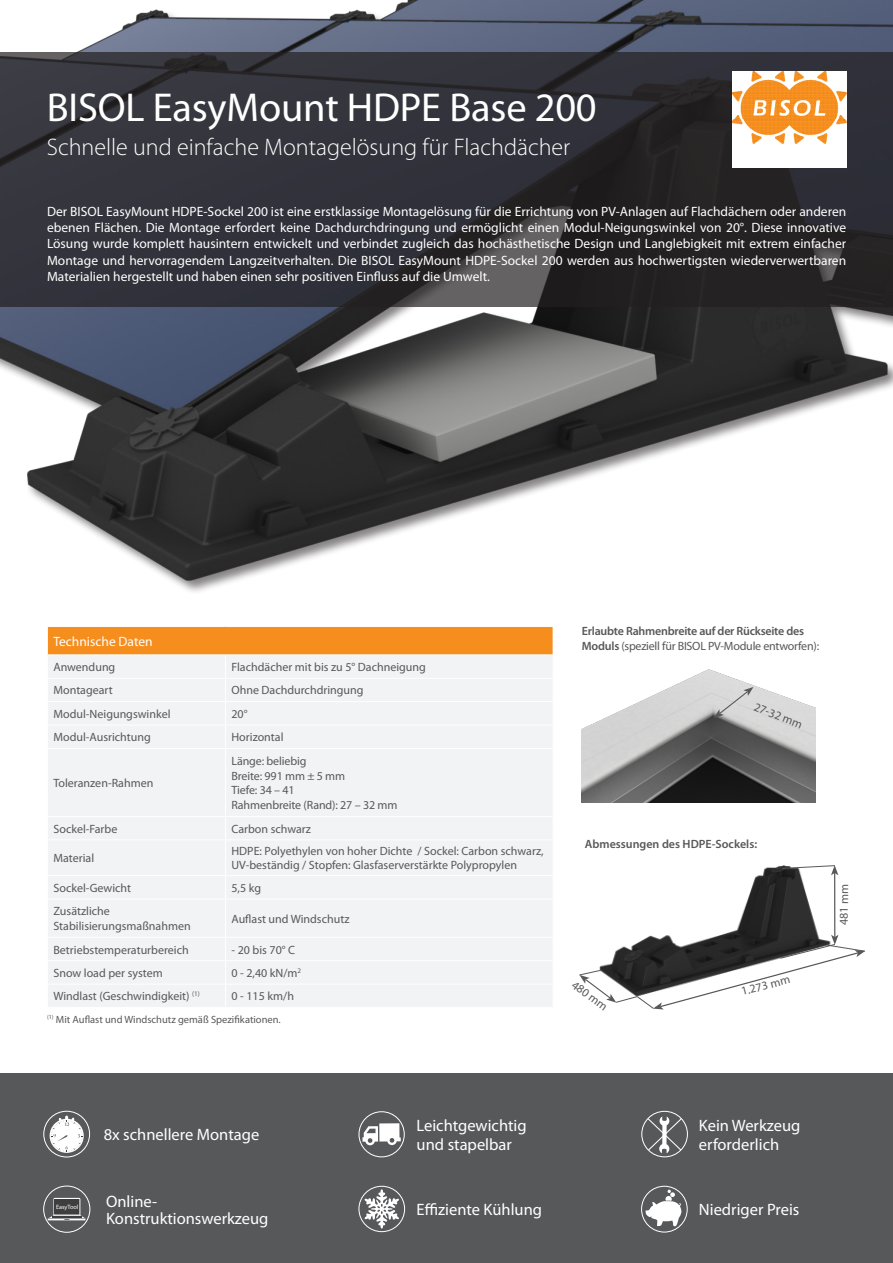
<style>
.page{position:relative;width:893px;height:1263px;background:#fff}
.page>*{position:absolute;margin:0;border:0;box-sizing:border-box;transform-origin:0 0}
.t1{font:40.5px "Myriad Pro";letter-spacing:-.005em;color:#fff}
.t2{font:300 24px "Myriad Pro";color:#fff}
.t3{font:16.5px/19.8px "Myriad Pro";color:#fff}
.t4{font:13.5px/16.2px "Myriad Pro";color:#fff;text-align:justify}
.t5{font:12px/14.4px "Myriad Pro";color:#57585a}
.t6{font:600 12px/14.4px "Myriad Pro";letter-spacing:-.02em;color:#57585a}
.t7{font:600 12px "Myriad Pro";color:#57585a}
.t8{font:10.5px "Myriad Pro";color:#57585a}
.t9{font:6.3px "Myriad Pro";color:#fff}
.s1{font-weight:400}
</style>
<div class="page">
<img style="left:0;top:0;width:893px;height:592px">
<div style="left:0;top:1074px;width:893px;height:189px;background:#57585a"></div>
<svg style="left:0;top:52px;width:893px;height:255px;background:#302f36"></svg>
<img style="left:582px;top:669px;width:233px;height:133px">
<svg style="left:714px;top:687px;width:39px;height:31px"></svg>
<div style="left:47px;top:626px;width:506px;height:29px;background:#f68e1e"></div>
<div style="left:48px;top:656px;width:504px;height:351px;background:#f2f3f4"></div>
<hr style="left:47px;top:626px;width:178px;height:1px;background:#fff">
<hr style="left:225px;top:626px;width:328px;height:1px;background:#fff">
<hr style="left:47px;top:654px;width:178px;height:1px;background:#fff">
<hr style="left:225px;top:654px;width:328px;height:1px;background:#fff">
<hr style="left:47px;top:678px;width:178px;height:1px;background:#fff">
<hr style="left:225px;top:678px;width:328px;height:1px;background:#fff">
<hr style="left:47px;top:701px;width:178px;height:1px;background:#fff">
<hr style="left:225px;top:701px;width:328px;height:1px;background:#fff">
<hr style="left:47px;top:725px;width:178px;height:1px;background:#fff">
<svg style="left:47px;top:627px;width:1px;height:28px"></svg>
<hr style="left:225px;top:725px;width:328px;height:1px;background:#fff">
<svg style="left:225px;top:656px;width:1px;height:92px"></svg>
<hr style="left:47px;top:748px;width:178px;height:1px;background:#fff">
<hr style="left:225px;top:748px;width:328px;height:1px;background:#fff">
<hr style="left:225px;top:749px;width:1px;height:67px;background:#fff">
<hr style="left:47px;top:816px;width:178px;height:1px;background:#fff">
<hr style="left:225px;top:816px;width:328px;height:1px;background:#fff">
<svg style="left:225px;top:817px;width:1px;height:22px"></svg>
<hr style="left:47px;top:839px;width:178px;height:1px;background:#fff">
<hr style="left:225px;top:839px;width:328px;height:1px;background:#fff">
<hr style="left:225px;top:840px;width:1px;height:35px;background:#fff">
<hr style="left:47px;top:875px;width:178px;height:1px;background:#fff">
<hr style="left:225px;top:875px;width:328px;height:1px;background:#fff">
<svg style="left:225px;top:876px;width:1px;height:23px"></svg>
<hr style="left:47px;top:899px;width:178px;height:1px;background:#fff">
<hr style="left:225px;top:899px;width:328px;height:1px;background:#fff">
<hr style="left:225px;top:899px;width:1px;height:38px;background:#fff">
<hr style="left:47px;top:937px;width:178px;height:1px;background:#fff">
<hr style="left:225px;top:937px;width:328px;height:1px;background:#fff">
<hr style="left:47px;top:960px;width:178px;height:1px;background:#fff">
<hr style="left:225px;top:960px;width:328px;height:1px;background:#fff">
<hr style="left:47px;top:984px;width:178px;height:1px;background:#fff">
<hr style="left:225px;top:984px;width:328px;height:1px;background:#fff">
<svg style="left:225px;top:938px;width:1px;height:69px"></svg>
<img style="left:721px;top:866px;width:118px;height:69px">
<hr style="left:834px;top:873px;width:1px;height:64px;background:#57585a">
<svg style="left:781px;top:865px;width:57px;height:10px"></svg>
<svg style="left:579px;top:935px;width:286px;height:74px"></svg>
<svg style="left:50px;top:1119px;width:34px;height:34px"></svg>
<svg style="left:51px;top:1115px;width:32px;height:37px"></svg>
<div style="left:43px;top:1111px;width:47px;height:46px;border:1px solid #fff;border-radius:50%"></div>
<div style="left:641px;top:1111px;width:47px;height:46px;border:1px solid #fff;border-radius:50%"></div>
<svg style="left:647px;top:1116px;width:36px;height:37px"></svg>
<div style="left:641px;top:1186px;width:47px;height:46px;border:1px solid #fff;border-radius:50%"></div>
<svg style="left:645px;top:1190px;width:37px;height:37px"></svg>
<div style="left:359px;top:1111px;width:46px;height:46px;border:1px solid #fff;border-radius:50%"></div>
<svg style="left:362px;top:1123px;width:39px;height:22px"></svg>
<div style="left:359px;top:1186px;width:46px;height:46px;border:1px solid #fff;border-radius:50%"></div>
<svg style="left:364px;top:1189px;width:35px;height:39px"></svg>
<img style="left:732px;top:72px;width:114px;height:96px">
<svg style="left:48px;top:1197px;width:37px;height:23px"></svg>
<div style="left:43px;top:1186px;width:47px;height:47px;border:1px solid #fff;border-radius:50%"></div>
<h1 class="t1" style="left:47px;top:82px;width:551px">BISOL EasyMount HDPE Base 200</h1>
<h2 class="t2" style="left:47px;top:134px;width:525px">Schnelle und einfache Montagelösung für Flachdächer</h2>
<p class="t4" style="left:47px;top:203px;width:801px">Der BISOL EasyMount HDPE-Sockel 200 ist eine erstklassige Montagelösung für die Errichtung von PV-Anlagen auf Flachdächern oder anderen ebenen Flächen. Die Montage erfordert keine Dachdurchdringung und ermöglicht einen Modul-Neigungswinkel von 20°. Diese innovative Lösung wurde komplett hausintern entwickelt und verbindet zugleich das hochästhetische Design und Langlebigkeit mit extrem einfacher Montage und hervorragendem Langzeitverhalten. Die BISOL EasyMount HDPE-Sockel 200 werden aus hochwertigsten wiederverwertbaren Materialien hergestellt und haben einen sehr positiven Einfluss auf die Umwelt.</p>
<p class="t4" style="left:53px;top:633px;width:101px">Technische Daten</p>
<p class="t5" style="left:53px;top:660px;width:63px">Anwendung</p>
<p class="t5" style="left:231px;top:660px;width:196px">Flachdächer mit bis zu 5° Dachneigung</p>
<p class="t5" style="left:53px;top:683px;width:61px">Montageart</p>
<p class="t5" style="left:231px;top:683px;width:134px">Ohne Dachdurchdringung</p>
<p class="t5" style="left:53px;top:706px;width:119px">Modul-Neigungswinkel</p>
<p class="t5" style="left:231px;top:706px;width:18px">20°</p>
<p class="t5" style="left:53px;top:730px;width:99px">Modul-Ausrichtung</p>
<p class="t5" style="left:231px;top:730px;width:54px">Horizontal</p>
<p class="t5" style="left:53px;top:775px;width:101px">Toleranzen-Rahmen</p>
<p class="t5" style="left:231px;top:754px;width:167px">Länge: beliebig<br>Breite: 991 mm ± 5 mm<br>Tiefe: 34 – 41<br>Rahmenbreite (Rand): 27 – 32 mm</p>
<p class="t5" style="left:53px;top:821px;width:66px">Sockel-Farbe</p>
<p class="t5" style="left:231px;top:821px;width:81px">Carbon schwarz</p>
<p class="t5" style="left:53px;top:851px;width:42px">Material</p>
<p class="t5" style="left:231px;top:844px;width:314px">HDPE: Polyethylen von hoher Dichte / Sockel: Carbon schwarz,<br>UV-beständig / Stopfen: Glasfaserverstärkte Polypropylen</p>
<p class="t5" style="left:53px;top:880px;width:79px">Sockel-Gewicht</p>
<p class="t5" style="left:231px;top:880px;width:31px">5,5 kg</p>
<p class="t5" style="left:53px;top:904px;width:139px">Zusätzliche<br>Stabilisierungsmaßnahmen</p>
<p class="t5" style="left:231px;top:911px;width:119px">Auflast und Windschutz</p>
<p class="t5" style="left:53px;top:942px;width:137px">Betriebstemperaturbereich</p>
<p class="t5" style="left:231px;top:942px;width:65px">- 20 bis 70° C</p>
<p class="t5" style="left:53px;top:965px;width:111px">Snow load per system</p>
<p class="t5" style="left:231px;top:965px;width:71px">0 - 2,40 kN/m<sup>2</sup></p>
<p class="t5" style="left:53px;top:989px;width:148px">Windlast (Geschwindigkeit) <sup>(1)</sup></p>
<p class="t5" style="left:231px;top:989px;width:64px">0 - 115 km/h</p>
<p class="t8" style="left:47px;top:1013px;width:235px"><sup>(1)</sup> Mit Auflast und Windschutz gemäß Spezifikationen.</p>
<p class="t6" style="left:582px;top:624px;width:239px">Erlaubte Rahmenbreite auf der Rückseite des<br>Moduls <span class="s1">(speziell für BISOL PV-Module entworfen):</span></p>
<p class="t5" style="left:757px;top:699px;width:52px;rotate:22deg">27-32 mm</p>
<p class="t7" style="left:585px;top:836px;width:174px">Abmessungen des HDPE-Sockels:</p>
<p class="t5" style="left:578px;top:977px;width:43px;rotate:37deg">480 mm</p>
<p class="t5" style="left:740px;top:984px;width:51px;rotate:-14deg">1.273 mm</p>
<p class="t5" style="left:836px;top:925px;width:43px;rotate:-89deg">481 mm</p>
<p class="t9" style="left:56px;top:1203px;width:24px">EasyTool</p>
<p class="t3" style="left:104px;top:1125px;width:157px">8x schnellere Montage</p>
<p class="t3" style="left:106px;top:1193px;width:164px;line-height:16.5px">Online-<br>Konstruktionswerkzeug</p>
<p class="t3" style="left:417px;top:1115px;width:112px">Leichtgewichtig und stapelbar</p>
<p class="t3" style="left:699px;top:1115px;width:103px">Kein Werkzeug erforderlich</p>
<p class="t3" style="left:417px;top:1199px;width:127px">Effiziente Kühlung</p>
<p class="t3" style="left:699px;top:1199px;width:102px">Niedriger Preis</p>
</div>
